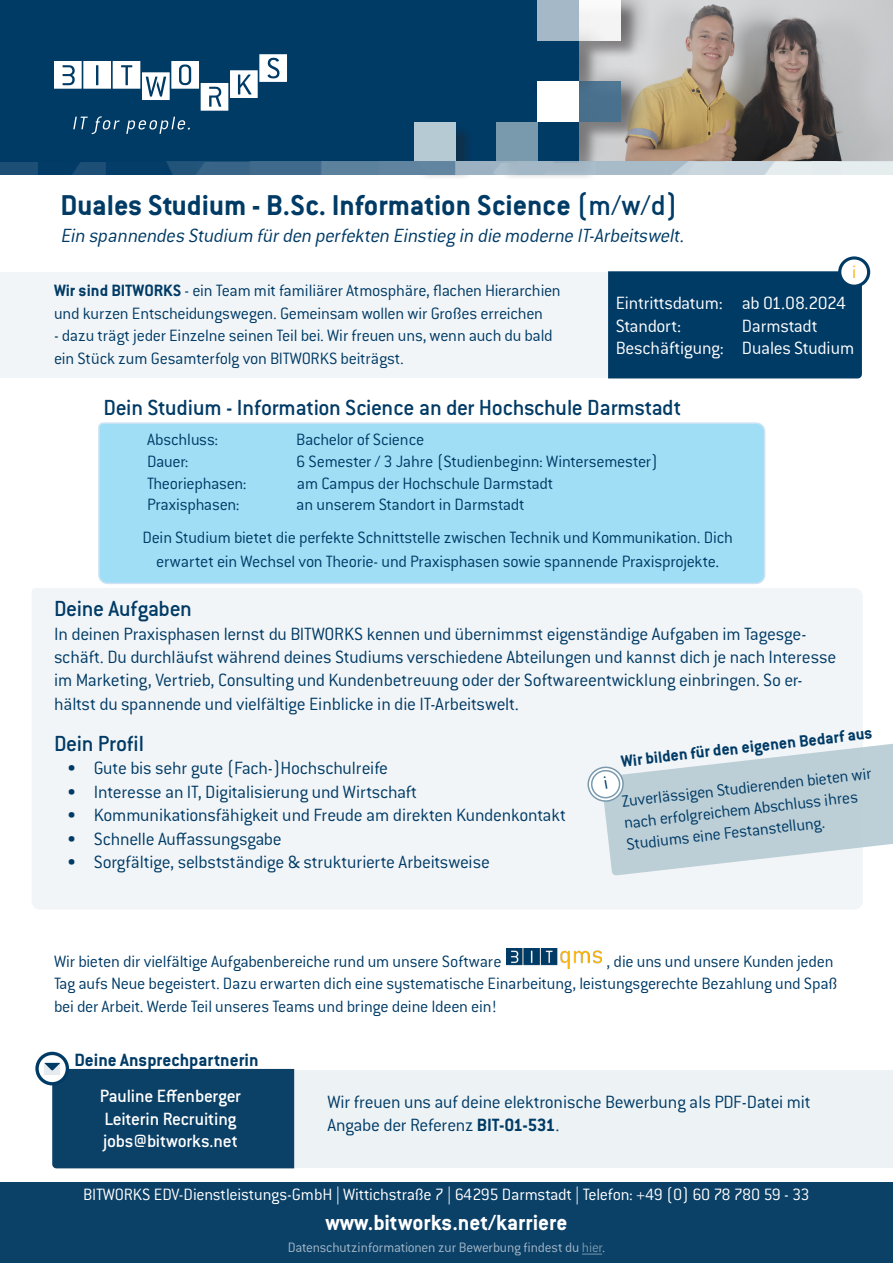
<style>
.page{position:relative;width:893px;height:1263px;background:#fff}
.page>*{position:absolute;margin:0;border:0;box-sizing:border-box;transform-origin:0 0}
.t1{font:700 31.5px "Conduit ITC Std";color:#003b66}
.t2{font:500 24px "Conduit ITC Std";letter-spacing:-.015em;color:#003b66}
.t3{font:500 24px "Conduit ITC Std";color:#fff}
.t4{font:700 24px "Conduit ITC Std";color:#fff}
.t5{font:italic 300 21px "Conduit ITC Std";color:#003b66}
.t6{font:300 19.5px/23.5px "Conduit ITC Std";letter-spacing:-.015em;color:#003b66}
.t7{font:300 19.5px "Conduit ITC Std";letter-spacing:-.015em;color:#fff}
.t8{font:500 19.5px "Conduit ITC Std";letter-spacing:-.015em;color:#fff}
.t9{font:700 19.5px "Conduit ITC Std";color:#003b66}
.t10{font:300 19.5px "Conduit ITC Std";color:#faaf18}
.t11{font:300 18px/22.5px "Conduit ITC Std";letter-spacing:-.015em;color:#003b66}
.t12{font:300 18px "Conduit ITC Std";letter-spacing:-.015em;color:#fff}
.t13{font:700 18px "Conduit ITC Std";color:#003b66}
.t14{font:300 15px "Conduit ITC Std";letter-spacing:-.015em;color:#fff}
.t15{font:300 15px "Conduit ITC Std";letter-spacing:-.015em;color:#a4b8c8}
.s1{font-weight:500}
.s2{font-weight:700}
.s3{color:#7999ad}
</style>
<div class="page">
<div style="left:290px;top:1070px;width:603px;height:97px;background:#edf2f5"></div>
<div style="left:0;top:272px;width:608px;height:106px;background:#f2f5f7"></div>
<svg style="left:35px;top:1052px;width:34px;height:33px"></svg>
<svg style="left:39px;top:1055px;width:27px;height:27px"></svg>
<svg style="left:44px;top:1063px;width:250px;height:105px;background:#205174"></svg>
<div style="left:32px;top:588px;width:831px;height:321px;background:#f2f5f7"></div>
<div style="left:608px;top:271px;width:254px;height:107px;background:#003b66"></div>
<svg style="left:838px;top:256px;width:32px;height:32px"></svg>
<div style="left:841px;top:260px;width:26px;height:25px;background:#fff;border-radius:50%"></div>
<div style="left:0;top:1182px;width:893px;height:81px;background:#0b4067"></div>
<svg style="left:582px;top:1254px;width:20px;height:1px"></svg>
<div style="left:98px;top:422px;width:668px;height:162px;background:#9fdef5"></div>
<img style="left:506px;top:948px;width:96px;height:20px">
<img style="left:639px;top:0;width:254px;height:162px">
<div style="left:0;top:0;width:538px;height:162px;background:#003b66"></div>
<svg style="left:54px;top:54px;width:233px;height:80px"></svg>
<div style="left:417px;top:2px;width:222px;height:179px;background:#231f20;opacity:.4"></div>
<div style="left:532px;top:95px;width:78px;height:78px;background:#231f20;opacity:.2"></div>
<div style="left:538px;top:122px;width:41px;height:40px;background:#003b66"></div>
<div style="left:497px;top:122px;width:41px;height:40px;background:#7999ad"></div>
<div style="left:415px;top:122px;width:41px;height:40px;background:#b6cad3"></div>
<div style="left:575px;top:64px;width:78px;height:77px;background:#231f20;opacity:.4"></div>
<div style="left:579px;top:81px;width:41px;height:41px;background:#49708d"></div>
<div style="left:575px;top:0;width:78px;height:60px;background:#231f20;opacity:.4"></div>
<div style="left:579px;top:0;width:41px;height:41px;background:#f5f5f5"></div>
<div style="left:524px;top:23px;width:88px;height:78px;background:#231f20;opacity:.2"></div>
<div style="left:528px;top:41px;width:51px;height:40px;background:#003b66"></div>
<div style="left:538px;top:81px;width:41px;height:41px;background:#fff"></div>
<div style="left:538px;top:0;width:41px;height:41px;background:#a4b8c8"></div>
<img style="left:0;top:162px;width:893px;height:12px">
<svg style="left:587px;top:743px;width:306px;height:133px"></svg>
<p class="t1" style="left:60px;top:186px;width:619px">Duales Studium - B.Sc. Information Science <span class="s1">(m/w/d)</span></p>
<p class="t5" style="left:60px;top:222px;width:629px">Ein spannendes Studium fürden perfekten Einstieg in die moderne IT-Arbeitswelt.</p>
<p class="t11" style="left:54px;top:279px;width:508px"><span class="s2">Wir sind BITWORKS</span> - ein Team mit familiärer Atmosphäre, flachen Hierarchien und kurzen Entscheidungswegen. Gemeinsam wollen wir Großes erreichen</p>
<p class="t11" style="left:54px;top:324px;width:500px">- dazu trägt jeder Einzelne seinen Teil bei. Wir freuen uns, wenn auch du bald ein Stück zum Gesamterfolg von BITWORKS beiträgst.</p>
<p class="t7" style="left:616px;top:291px;width:109px">Eintrittsdatum:</p>
<p class="t7" style="left:616px;top:314px;width:67px">Standort:</p>
<p class="t7" style="left:616px;top:336px;width:110px">Beschäftigung:</p>
<p class="t10" style="left:852px;top:260px;width:6px">i</p>
<p class="t7" style="left:742px;top:291px;width:106px">ab 01.08.2024</p>
<p class="t7" style="left:742px;top:314px;width:78px">Darmstadt</p>
<p class="t7" style="left:742px;top:336px;width:114px">Duales Studium</p>
<p class="t2" style="left:103px;top:393px;width:579px">Dein Studium - Information Science an der Hochschule Darmstadt</p>
<p class="t11" style="left:147px;top:428px;width:73px">Abschluss:</p>
<p class="t11" style="left:296px;top:428px;width:130px">Bachelor of Science</p>
<p class="t11" style="left:147px;top:450px;width:43px">Dauer:</p>
<p class="t11" style="left:296px;top:450px;width:363px">6 Semester / 3 Jahre (Studienbeginn: Wintersemester)</p>
<p class="t11" style="left:147px;top:471px;width:101px">Theoriephasen:</p>
<p class="t11" style="left:297px;top:471px;width:258px">am Campus der Hochschule Darmstadt</p>
<p class="t11" style="left:147px;top:493px;width:94px">Praxisphasen:</p>
<p class="t11" style="left:296px;top:493px;width:230px">an unserem Standort in Darmstadt</p>
<p class="t11" style="left:143px;top:526px;width:592px">Dein Studium bietet die perfekte Schnittstelle zwischen Technik und Kommunikation. Dich</p>
<p class="t11" style="left:156px;top:549px;width:564px">erwartet ein Wechsel von Theorie- und Praxisphasen sowie spannende Praxisprojekte.</p>
<p class="t2" style="left:54px;top:594px;width:139px">Deine Aufgaben</p>
<p class="t6" style="left:54px;top:621px;width:784px">In deinen Praxisphasen lernst du BITWORKS kennen und übernimmst eigenständige Aufgaben im Tagesge&shy;schäft. Du durchläufst während deines Studiums verschiedene Abteilungen und kannst dich je nach Interesse im Marketing, Vertrieb, Consulting und Kundenbetreuung oder der Softwareentwicklung einbringen. So er&shy;hältst du spannende und vielfältige Einblicke in die IT-Arbeitswelt.</p>
<p class="t2" style="left:54px;top:729px;width:92px">Dein Profil</p>
<p class="t6" style="left:67px;top:756px;width:323px">• Gute bis sehr gute (Fach-)Hochschulreife</p>
<p class="t6" style="left:67px;top:779px;width:352px">• Interesse an IT, Digitalisierung und Wirtschaft</p>
<p class="t6" style="left:67px;top:803px;width:501px">• Kommunikationsfähigkeit und Freude am direkten Kundenkontakt</p>
<p class="t6" style="left:67px;top:826px;width:217px">• Schnelle Auffassungsgabe</p>
<p class="t6" style="left:67px;top:850px;width:425px">• Sorgfältige, selbstständige &amp; strukturierte Arbeitsweise</p>
<p class="t13" style="left:620px;top:749px;width:254px;rotate:-6deg">Wir bilden für den eigenen Bedarf aus</p>
<p class="t11" style="left:620px;top:789px;width:253px;line-height:21.6px;rotate:-6deg">Zuverlässigen Studierenden bieten wir nach erfolgreichem Abschluss ihres<br>Studiums eine Festanstellung.</p>
<p class="t11" style="left:54px;top:949px;width:449px">Wir bieten dir vielfältige Aufgabenbereiche rund um unsere Software</p>
<p class="t11" style="left:54px;top:949px;width:785px;text-indent:553px">, die uns und unsere Kunden jeden<br>Tag aufs Neue begeistert. Dazu erwarten dich eine systematische Einarbeitung, leistungsgerechte Bezahlung und Spaß bei der Arbeit. Werde Teil unseres Teams und bringe deine Ideen ein!</p>
<p class="t9" style="left:74px;top:1048px;width:186px">Deine Ansprechpartnerin</p>
<p class="t8" style="left:100px;top:1084px;width:143px">Pauline Effenberger</p>
<p class="t8" style="left:104px;top:1106px;width:134px">Leiterin Recruiting</p>
<p class="t8" style="left:103px;top:1129px;width:136px">jobs@bitworks.net</p>
<p class="t12" style="left:83px;top:1183px;width:728px">BITWORKS EDV-Dienstleistungs-GmbH | Wittichstraße 7 | 64295 Darmstadt | Telefon: +49 (0) 60 78 780 59 - 33</p>
<p class="t4" style="left:325px;top:1208px;width:244px">www.bitworks.net/karriere</p>
<p class="t15" style="left:288px;top:1238px;width:319px">Datenschutzinformationen zur Bewerbung findest du <span class="s3">hier</span>.</p>
<p class="t6" style="left:327px;top:1090px;width:485px;line-height:22.5px">Wir freuen uns auf deine elektronische Bewerbung als PDF-Datei mit<br>Angabe der Referenz <span class="s2">BIT-01-531</span>.</p>
<p class="t14" style="left:144px;top:1193px;width:607px">BITWORKS EDV-Dienstleistungs-GmbH | Wittichstraße 7 | 64295 Darmstadt | Telefon: +49 (0) 60 78 780 59 - 33</p>
<p class="t3" style="left:329px;top:1217px;width:238px">www.bitworks.net/karriere</p>
</div>
